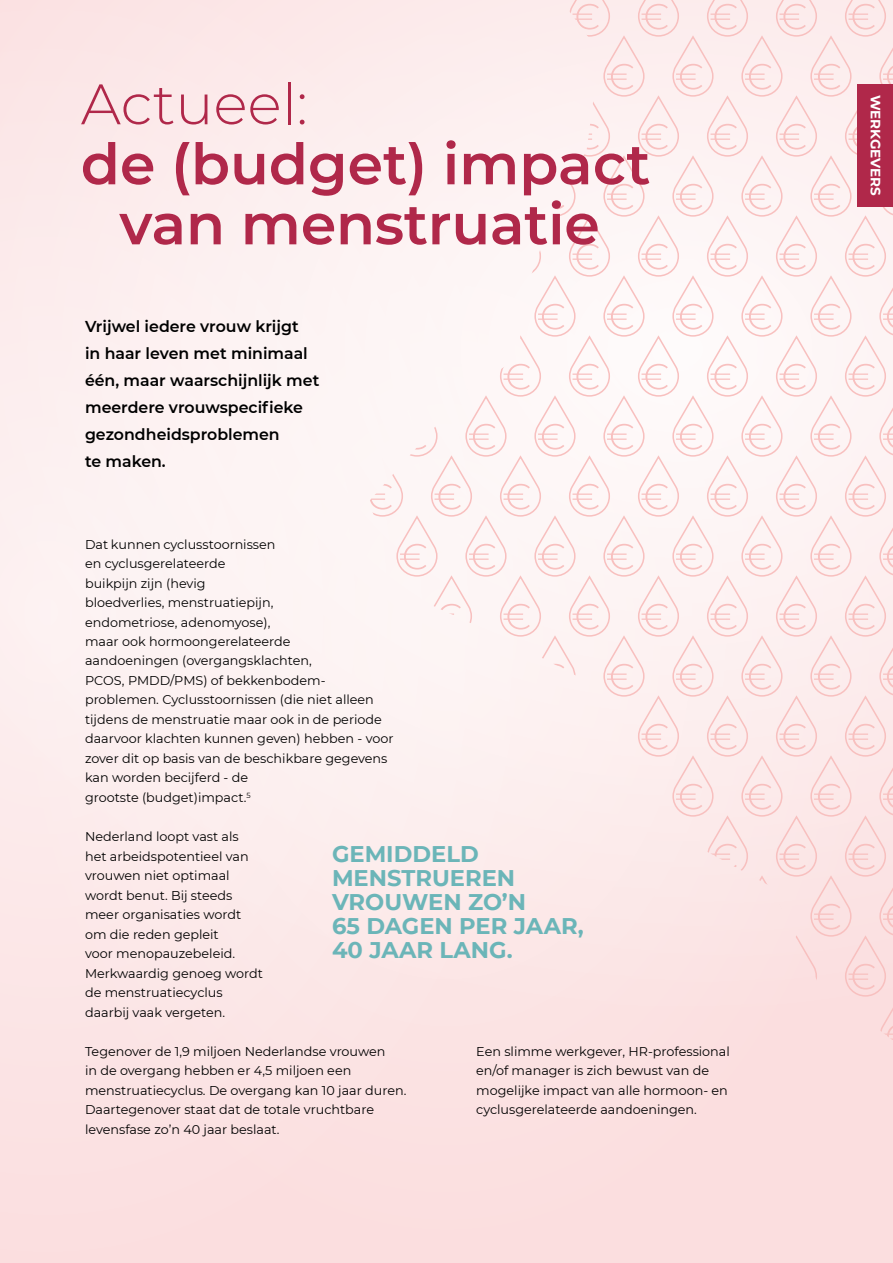
<style>
.page{position:relative;width:893px;height:1263px;background:#fbe0e1}
.page>*{position:absolute;margin:0;border:0;box-sizing:border-box;transform-origin:0 0}
.t1{font:600 57px/60px "Montserrat";color:#b0284a;text-align:center}
.t2{font:300 57px "Montserrat";color:#b0284a}
.t3{font:700 22.65px/24px "Montserrat";color:#6bb5b8}
.t4{font:600 15.75px/27px "Montserrat";color:#000}
.t5{font:700 13.5px "Montserrat";color:#fff}
.t6{font:12.75px/19.5px "Montserrat";color:#000}
</style>
<div class="page">
<div style="left:0;top:0;width:369px;height:949px;background:#fcefef"></div>
<svg style="left:369px;top:0;width:524px;height:1040px;fill:#fdf0f0"></svg>
<div style="left:857px;top:84px;width:36px;height:122px;background:#b0284a"></div>
<h1 class="t2" style="left:81px;top:65px;width:229px">Actueel:</h1>
<h1 class="t1" style="left:81px;top:132px;width:571px">de (budget) impact van menstruatie</h1>
<p class="t4" style="left:85px;top:312px;width:236px">Vrijwel iedere vrouw krijgt<br>in haar leven met minimaal één, maar waarschijnlijk met meerdere vrouwspecifieke gezondheidsproblemen<br>te maken.</p>
<p class="t6" style="left:85px;top:534px;width:310px">Dat kunnen cyclusstoornissen<br>en cyclusgerelateerde<br>buikpijn zijn (hevig<br>bloedverlies, menstruatiepijn,<br>endometriose, adenomyose),<br>maar ook hormoongerelateerde<br>aandoeningen (overgangsklachten,<br>PCOS, PMDD/PMS) of bekkenbodem&shy;problemen. Cyclusstoornissen (die niet alleen tijdens de menstruatie maar ook in de periode daarvoor klachten kunnen geven) hebben - voor zover dit op basis van de beschikbare gegevens kan worden becijferd - de<br>grootste (budget)impact.<sup>5</sup></p>
<p class="t6" style="left:85px;top:826px;width:180px">Nederland loopt vast als het arbeidspotentieel van vrouwen niet optimaal wordt benut. Bij steeds meer organisaties wordt om die reden gepleit<br>voor menopauzebeleid.<br>Merkwaardig genoeg wordt de menstruatiecyclus daarbij vaak vergeten.</p>
<p class="t6" style="left:85px;top:1041px;width:323px">Tegenover de 1,9 miljoen Nederlandse vrouwen<br>in de overgang hebben er 4,5 miljoen een menstruatiecyclus. De overgang kan 10 jaar duren.<br>Daartegenover staat dat de totale vruchtbare levensfase zo’n 40 jaar beslaat.</p>
<p class="t6" style="left:476px;top:1041px;width:255px">Een slimme werkgever, HR-professional en/of manager is zich bewust van de mogelijke impact van alle hormoon- en cyclusgerelateerde aandoeningen.</p>
<h2 class="t3" style="left:332px;top:841px;width:253px">GEMIDDELD<br>MENSTRUEREN<br>VROUWEN ZO’N<br>65 DAGEN PER JAAR,<br>40 JAAR LANG.</h2>
<p class="t5" style="left:885px;top:95px;width:102px;rotate:90deg">WERKGEVERS</p>
</div>
